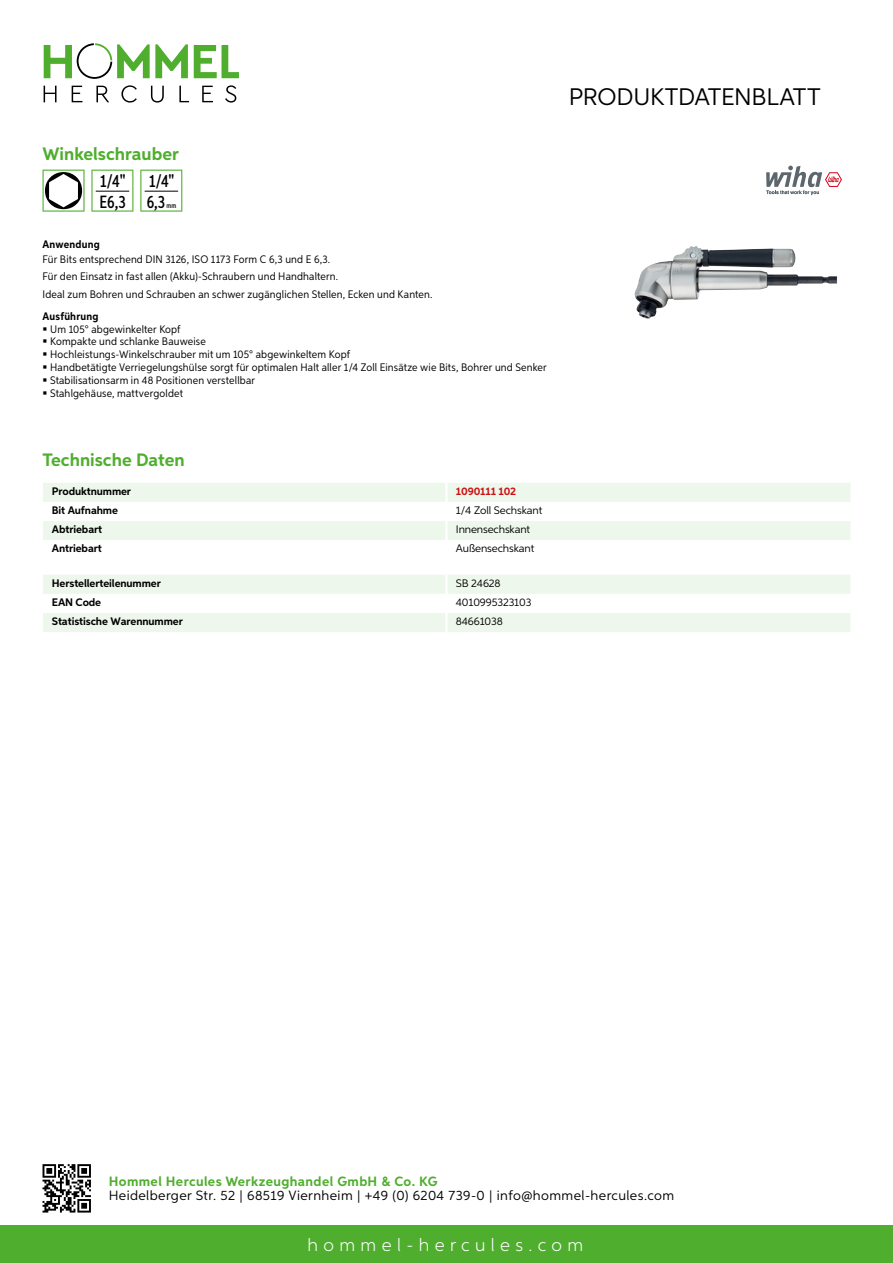
<style>
.page{position:relative;width:893px;height:1263px;background:#fff}
.page>*{position:absolute;margin:0;border:0;box-sizing:border-box;transform-origin:0 0}
.t1{font:24px "Aspira";letter-spacing:-.01em;color:#000}
.t2{font:700 18px "Aspira";color:#50ae2f}
.t3{font:300 18px "Aspira";letter-spacing:.3em;color:#fff}
.t4{font:500 17.85px/20.4px "Aspira XX Nar";color:#000}
.t5{font:13.5px "Aspira";letter-spacing:.03em;color:#000}
.t6{font:700 13.5px "Aspira";letter-spacing:.03em;color:#50ae2f}
.t7{font:10.95px/12.8px "Aspira Nar";letter-spacing:.015em;color:#000}
.t8{font:700 10.95px "Aspira";letter-spacing:-.01em;color:#000}
.t9{font:10.95px "Aspira";letter-spacing:-.01em;color:#000}
.t10{font:700 10.95px "Aspira Nar";letter-spacing:.02em;color:#000}
.t11{font:700 10.95px "Aspira";letter-spacing:-.01em;color:#cd1013}
.t12{font:500 7.35px "Aspira XX Nar";color:#000}
</style>
<div class="page">
<div style="left:0;top:1226px;width:893px;height:37px;background:#50ae2f"></div>
<svg style="left:43px;top:1164px;width:48px;height:48px"></svg>
<svg style="left:194px;top:45px;width:45px;height:33px"></svg>
<svg style="left:44px;top:43px;width:144px;height:36px"></svg>
<svg style="left:44px;top:86px;width:13px;height:16px"></svg>
<svg style="left:72px;top:86px;width:10px;height:16px"></svg>
<svg style="left:96px;top:86px;width:13px;height:16px"></svg>
<svg style="left:121px;top:85px;width:16px;height:18px"></svg>
<svg style="left:151px;top:86px;width:13px;height:17px"></svg>
<svg style="left:179px;top:86px;width:10px;height:16px"></svg>
<svg style="left:202px;top:86px;width:11px;height:16px"></svg>
<svg style="left:225px;top:85px;width:11px;height:18px"></svg>
<div style="left:43px;top:483px;width:807px;height:19px;background:#eef7eb"></div>
<div style="left:43px;top:521px;width:807px;height:19px;background:#eef7eb"></div>
<hr style="left:445px;top:483px;width:3px;height:19px;background:#fff">
<hr style="left:445px;top:521px;width:3px;height:19px;background:#fff">
<svg style="left:43px;top:575px;width:807px;height:57px"></svg>
<hr style="left:445px;top:613px;width:3px;height:19px;background:#fff">
<svg style="left:43px;top:170px;width:42px;height:42px"></svg>
<svg style="left:91px;top:170px;width:42px;height:42px"></svg>
<hr style="left:96px;top:191px;width:33px;height:1px;background:#000">
<svg style="left:140px;top:170px;width:42px;height:42px"></svg>
<hr style="left:145px;top:191px;width:33px;height:1px;background:#000">
<img style="left:634px;top:246px;width:189px;height:73px">
<svg style="left:766px;top:166px;width:76px;height:29px"></svg>
<h2 class="t2" style="left:43px;top:142px;width:138px">Winkelschrauber</h2>
<h3 class="t4" style="left:100px;top:171px;width:28px">1/4"<br>E6,3</h3>
<h3 class="t4" style="left:147px;top:171px;width:29px">1/4"<br>6,3</h3>
<p class="t12" style="left:167px;top:201px;width:11px">mm</p>
<p class="t10" style="left:43px;top:237px;width:59px">Anwendung</p>
<p class="t7" style="left:43px;top:250px;width:391px;line-height:17.5px">Für Bits entsprechend DIN 3126, ISO 1173 Form C 6,3 und E 6,3.<br>Für den Einsatz in fast allen (Akku)-Schraubern und Handhaltern.<br>Ideal zum Bohren und Schrauben an schwer zugänglichen Stellen, Ecken und Kanten.</p>
<p class="t10" style="left:43px;top:309px;width:58px">Ausführung</p>
<p class="t7" style="left:50px;top:322px;width:498px">Um 105° abgewinkelter Kopf<br>Kompakte und schlanke Bauweise<br>Hochleistungs-Winkelschrauber mit um 105° abgewinkeltem Kopf<br>Handbetätigte Verriegelungshülse sorgt für optimalen Halt aller 1/4 Zoll Einsätze wie Bits, Bohrer und Senker Stabilisationsarm in 48 Positionen verstellbar<br>Stahlgehäuse, mattvergoldet</p>
<h2 class="t2" style="left:43px;top:449px;width:144px">Technische Daten</h2>
<p class="t8" style="left:52px;top:484px;width:81px">Produktnummer</p>
<p class="t11" style="left:456px;top:484px;width:62px">1090111 102</p>
<p class="t8" style="left:52px;top:503px;width:68px">Bit Aufnahme</p>
<p class="t9" style="left:456px;top:503px;width:88px">1/4 Zoll Sechskant</p>
<p class="t8" style="left:52px;top:522px;width:52px">Abtriebart</p>
<p class="t9" style="left:456px;top:522px;width:76px">Innensechskant</p>
<p class="t8" style="left:52px;top:542px;width:51px">Antriebart</p>
<p class="t9" style="left:456px;top:542px;width:80px">Außensechskant</p>
<p class="t8" style="left:52px;top:576px;width:111px">Herstellerteilenummer</p>
<p class="t9" style="left:456px;top:576px;width:46px">SB 24628</p>
<p class="t8" style="left:52px;top:595px;width:51px">EAN Code</p>
<p class="t9" style="left:456px;top:595px;width:77px">4010995323103</p>
<p class="t8" style="left:52px;top:614px;width:132px">Statistische Warennummer</p>
<p class="t9" style="left:456px;top:614px;width:49px">84661038</p>
<h1 class="t1" style="left:569px;top:82px;width:253px">Produktdatenblatt</h1>
<p class="t6" style="left:109px;top:1172px;width:330px">Hommel Hercules Werkzeughandel GmbH &amp; Co. KG</p>
<p class="t5" style="left:109px;top:1187px;width:567px">Heidelberger Str. 52 | 68519 Viernheim | +49 (0) 6204 739-0 | info@hommel-hercules.com</p>
<h2 class="t3" style="left:307px;top:1234px;width:277px">hommel-hercules.com</h2>
</div>
